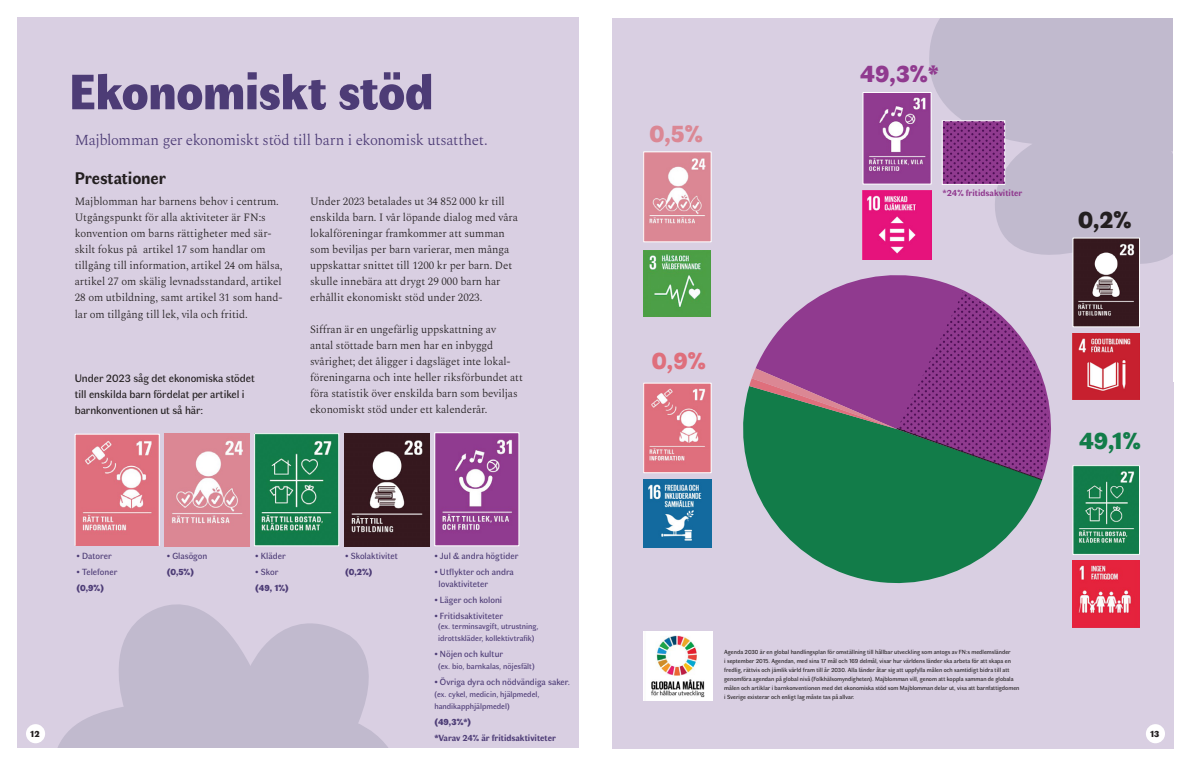
<style>
.page{position:relative;width:1191px;height:766px;background:#fff}
.page>*{position:absolute;margin:0;border:0;box-sizing:border-box;transform-origin:0 0}
._2_Purple_Faune_Bold_50{font:900 50px "Faune Display";letter-spacing:-.01em;color:#4d3c76}
.t1{font:900 24px "Faune Display";color:#903a8f}
.t2{font:900 24px "Faune Display";color:#127c49}
.t3{font:900 24px "Faune Display";color:#df6f7c}
.t4{font:900 24px "Faune Display";color:#231f20}
.t5{font:900 24px "Faune Display";color:#db8794}
.t6{font:700 17px "Faune Text";letter-spacing:-.005em;color:#231f20}
.t7{font:300 15px "Spectral";letter-spacing:-.02em;color:#4d3c76}
.t8{font:300 11px/16px "Spectral";letter-spacing:-.005em;color:#231f20}
.t9{font:11px "Faune Text";letter-spacing:-.005em;color:#231f20}
.t10{font:9px "Faune Text";color:#4d3c76}
.t11{font:700 9px/16px "Faune Text";color:#4d3c76}
.t12{font:900 9px "Faune Display";color:#4d3c76}
.t13{font:700 9px "Faune Text";color:#903a8f}
.t14{font:900 9px "Faune Display";color:#231f20}
.t15{font:8px "Faune Text";color:#4d3c76}
.t16{font:6px/9px "Faune Text";color:#231f20}
.s1{font-family:"Faune Display";font-weight:900}
</style>
<div class="page">
<div style="left:612px;top:17px;width:562px;height:731px;background:#d9cfe2"></div>
<svg style="left:918px;top:17px;width:256px;height:253px;background:#c4bdd0"></svg>
<div style="left:17px;top:17px;width:561px;height:731px;background:#d9cfe2"></div>
<img style="left:645px;top:385px;width:64px;height:86px">
<div style="left:643px;top:383px;width:68px;height:90px;border:1px solid #fff"></div>
<img style="left:77px;top:435px;width:81px;height:109px">
<div style="left:75px;top:433px;width:85px;height:113px;border:1px solid #fff"></div>
<img style="left:436px;top:434px;width:81px;height:110px">
<div style="left:434px;top:432px;width:85px;height:114px;border:1px solid #fff"></div>
<img style="left:344px;top:433px;width:85px;height:113px">
<img style="left:256px;top:435px;width:81px;height:109px">
<div style="left:254px;top:433px;width:85px;height:113px;border:1px solid #fff"></div>
<img style="left:165px;top:433px;width:84px;height:113px">
<img style="left:643px;top:479px;width:68px;height:68px">
<img style="left:643px;top:631px;width:69px;height:69px">
<img style="left:1074px;top:240px;width:63px;height:85px">
<img style="left:1074px;top:467px;width:63px;height:85px">
<div style="left:1072px;top:465px;width:67px;height:89px;border:1px solid #fff"></div>
<img style="left:864px;top:94px;width:65px;height:88px">
<div style="left:862px;top:92px;width:69px;height:92px;border:1px solid #fff"></div>
<img style="left:862px;top:191px;width:69px;height:63px">
<img style="left:1072px;top:560px;width:67px;height:67px">
<img style="left:1072px;top:333px;width:67px;height:66px">
<div style="left:26px;top:724px;width:19px;height:19px;background:#fff;border-radius:50%"></div>
<div style="left:1145px;top:724px;width:20px;height:19px;background:#fff;border-radius:50%"></div>
<svg style="left:41px;top:604px;width:347px;height:144px;fill:#c1bace"></svg>
<img style="left:645px;top:153px;width:64px;height:87px">
<div style="left:643px;top:151px;width:68px;height:91px;border:1px solid #fff"></div>
<img style="left:644px;top:250px;width:67px;height:67px">
<svg style="left:743px;top:387px;width:299px;height:197px;fill:#127c49"></svg>
<svg style="left:827px;top:254px;width:242px;height:198px"></svg>
<svg style="left:749px;top:292px;width:300px;height:189px;background:#755982"></svg>
<svg style="left:941px;top:120px;width:64px;height:65px;background:#8c408d"></svg>
<p class="_2_Purple_Faune_Bold_50" style="left:69px;top:55px;width:366px">Ekonomiskt stöd</p>
<p class="t7" style="left:75px;top:129px;width:414px">Majblomman ger ekonomiskt stöd till barn i ekonomisk utsatthet.</p>
<p class="t6" style="left:75px;top:167px;width:93px">Prestationer</p>
<p class="t8" style="left:75px;top:193px;width:209px">Majblomman har barnens behov i centrum.<br>Utgångspunkt för alla aktiviteter är FN:s konvention om barns rättigheter med sär&shy;skilt fokus på artikel 17 som handlar om tillgång till information, artikel 24 om hälsa, artikel 27 om skälig levnadsstandard, artikel 28 om utbildning, samt artikel 31 som hand&shy;lar om tillgång till lek, vila och fritid.</p>
<p class="t9" style="left:75px;top:370px;width:182px">Under 2023 såg det ekonomiska stödet</p>
<p class="t9" style="left:75px;top:386px;width:171px">till enskilda barn fördelat per artikel i</p>
<p class="t9" style="left:75px;top:402px;width:130px">barnkonventionen ut så här:</p>
<p class="t8" style="left:310px;top:192px;width:209px">Under 2023 betalades ut 34 852 000 kr till enskilda barn. I vår löpande dialog med våra lokalföreningar framkommer att summan som beviljas per barn varierar, men många uppskattar snittet till 1200 kr per barn. Det skulle innebära att drygt 29 000 barn har erhållit ekonomiskt stöd under 2023.</p>
<p class="t8" style="left:310px;top:320px;width:214px">Siffran är en ungefärlig uppskattning av<br>antal stöttade barn men har en inbyggd svårighet; det åligger i dagsläget inte lokal&shy;föreningarna och inte heller riksförbundet att föra statistik över enskilda barn som beviljas ekonomiskt stöd under ett kalenderår.</p>
<p class="t5" style="left:649px;top:116px;width:55px">0,5%</p>
<p class="t3" style="left:652px;top:343px;width:55px">0,9%</p>
<p class="t1" style="left:860px;top:56px;width:80px">49,3%*</p>
<p class="t13" style="left:942px;top:186px;width:81px">*24% fritidsakvititer</p>
<p class="t4" style="left:1078px;top:202px;width:55px">0,2%</p>
<p class="t2" style="left:1079px;top:423px;width:63px">49,1%</p>
<p class="t10" style="left:167px;top:549px;width:42px">• Glasögon</p>
<p class="t12" style="left:167px;top:565px;width:29px">(0,5%)</p>
<p class="t10" style="left:255px;top:549px;width:32px">• Kläder</p>
<p class="t10" style="left:255px;top:565px;width:25px">• Skor</p>
<p class="t12" style="left:255px;top:581px;width:35px">(49, 1%)</p>
<p class="t10" style="left:345px;top:549px;width:54px">• Skolaktivitet</p>
<p class="t12" style="left:345px;top:565px;width:29px">(0,2%)</p>
<p class="t10" style="left:434px;top:549px;width:86px">• Jul &amp; andra högtider</p>
<p class="t10" style="left:434px;top:565px;width:81px">• Utflykter och andra</p>
<p class="t10" style="left:438px;top:577px;width:51px">lovaktiviteter</p>
<p class="t10" style="left:434px;top:593px;width:69px">• Läger och koloni</p>
<p class="t10" style="left:434px;top:609px;width:70px">• Fritidsaktiviteter</p>
<p class="t15" style="left:438px;top:620px;width:102px">(ex. terminsavgift, utrustning,</p>
<p class="t15" style="left:438px;top:632px;width:98px">idrottskläder, kollektivtrafik)</p>
<p class="t10" style="left:434px;top:647px;width:70px">• Nöjen och kultur</p>
<p class="t15" style="left:438px;top:660px;width:98px">(ex. bio, barnkalas, nöjesfält)</p>
<p class="t10" style="left:434px;top:675px;width:137px">• Övriga dyra och nödvändiga saker.</p>
<p class="t15" style="left:434px;top:688px;width:107px">(ex. cykel, medicin, hjälpmedel,</p>
<p class="t15" style="left:434px;top:700px;width:77px">handikapphjälpmedel)</p>
<p class="t11" style="left:434px;top:713px;width:123px"><span class="s1">(49,3%*)<br>*</span>Varav 24% är fritidsaktiviteter</p>
<p class="t10" style="left:77px;top:549px;width:37px">• Datorer</p>
<p class="t10" style="left:77px;top:565px;width:42px">• Telefoner</p>
<p class="t12" style="left:77px;top:581px;width:29px">(0,9%)</p>
<p class="t16" style="left:724px;top:647px;width:297px">Agenda 2030 är en global handlingsplan för omställning till hållbar utveckling som antogs av FN:s medlemsländer<br>i september 2015. Agendan, med sina 17 mål och 169 delmål, visar hur världens länder ska arbeta för att skapa en fredlig, rättvis och jämlik värld fram till år 2030. Alla länder åtar sig att uppfylla målen och samtidigt bidra till att genomföra agendan på global nivå (Folkhälsomyndigheten). Majblomman vill, genom att koppla samman de globala målen och artiklar i barnkonventionen med det ekonomiska stöd som Majblomman delar ut, visa att barnfattigdomen i Sverige existerar och enligt lag måste tas på allvar.</p>
<p class="t14" style="left:30px;top:727px;width:11px">12</p>
<p class="t14" style="left:1150px;top:727px;width:11px">13</p>
</div>
